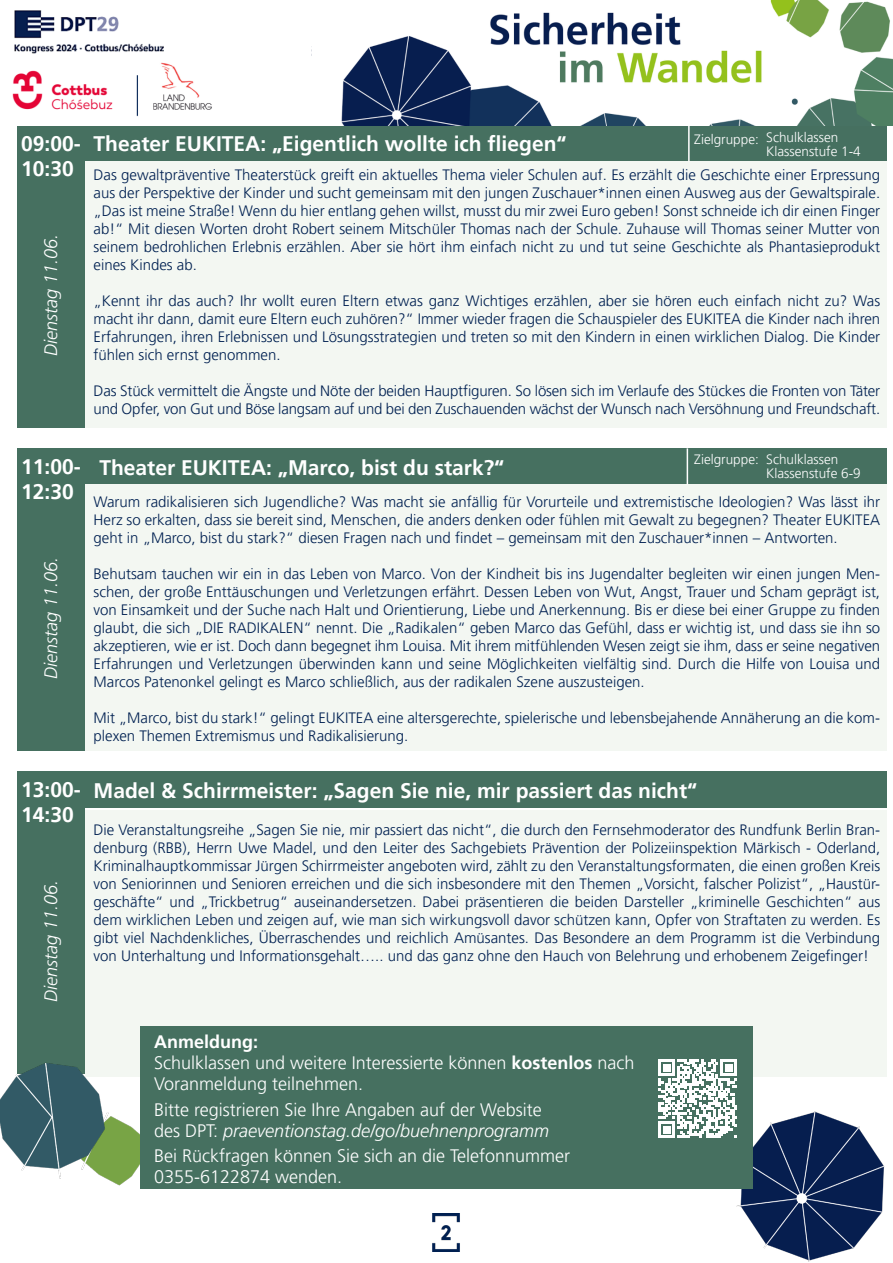
<style>
.page{position:relative;width:893px;height:1263px;background:#fff}
.page>*{position:absolute;margin:0;border:0;box-sizing:border-box;transform-origin:0 0}
.t1{font:700 21px "Frutiger LT Pro";color:#fff}
.t2{font:300 18px/21px "Frutiger LT Pro";color:#fff}
.t3{font:italic 300 18px "Frutiger LT Pro";color:#fff}
.t4{font:700 18px "Frutiger LT Pro";color:#fff}
.t5{font:300 15px/18px "Frutiger LT Pro";color:#002051;text-align:justify}
.t6{font:300 13.5px "Frutiger LT Pro";color:#fff}
.s1{font-weight:700}
.s2{font-style:italic}
</style>
<div class="page">
<div style="left:17px;top:125px;width:68px;height:303px;background:#467060"></div>
<div style="left:85px;top:771px;width:802px;height:37px;background:#467060"></div>
<div style="left:85px;top:448px;width:802px;height:37px;background:#467060"></div>
<div style="left:85px;top:125px;width:802px;height:36px;background:#467060"></div>
<div style="left:85px;top:810px;width:802px;height:266px;background:#f3f7f2"></div>
<div style="left:85px;top:485px;width:802px;height:266px;background:#f3f7f2"></div>
<div style="left:85px;top:161px;width:802px;height:267px;background:#f3f7f2"></div>
<img style="left:12px;top:0;width:881px;height:125px">
<img style="left:115px;top:1118px;width:25px;height:68px">
<img style="left:736px;top:1111px;width:149px;height:150px">
<div style="left:17px;top:448px;width:68px;height:303px;background:#467060"></div>
<div style="left:17px;top:771px;width:68px;height:303px;background:#467060"></div>
<img style="left:0;top:1063px;width:115px;height:120px">
<div style="left:140px;top:1026px;width:612px;height:163px;background:#467060"></div>
<svg style="left:658px;top:1059px;width:79px;height:79px"></svg>
<img style="left:432px;top:1213px;width:28px;height:38px">
<hr style="left:688px;top:125px;width:2px;height:36px;background:#fff">
<hr style="left:687px;top:448px;width:1px;height:37px;background:#fff">
<p class="t6" style="left:694px;top:131px;width:66px">Zielgruppe:</p>
<p class="t6" style="left:766px;top:129px;width:74px">Schulklassen</p>
<p class="t6" style="left:766px;top:143px;width:96px">Klassenstufe 1-4</p>
<p class="t1" style="left:21px;top:131px;width:61px">09:00-</p>
<p class="t1" style="left:94px;top:131px;width:475px">Theater EUKITEA: „Eigentlich wollte ich fliegen“</p>
<p class="t1" style="left:21px;top:156px;width:54px">10:30</p>
<p class="t5" style="left:94px;top:166px;width:788px">Das gewaltpräventive Theaterstück greift ein aktuelles Thema vieler Schulen auf. Es erzählt die Geschichte einer Erpressung aus der Perspektive der Kinder und sucht gemeinsam mit den jungen Zuschauer*innen einen Ausweg aus der Gewaltspirale.</p>
<p class="t5" style="left:94px;top:202px;width:788px">„Das ist meine Straße! Wenn du hier entlang gehen willst, musst du mir zwei Euro geben! Sonst schneide ich dir einen Finger ab!“ Mit diesen Worten droht Robert seinem Mitschüler Thomas nach der Schule. Zuhause will Thomas seiner Mutter von seinem bedrohlichen Erlebnis erzählen. Aber sie hört ihm einfach nicht zu und tut seine Geschichte als Phantasieprodukt eines Kindes ab.</p>
<p class="t5" style="left:94px;top:292px;width:788px">„Kennt ihr das auch? Ihr wollt euren Eltern etwas ganz Wichtiges erzählen, aber sie hören euch einfach nicht zu? Was macht ihr dann, damit eure Eltern euch zuhören?“ Immer wieder fragen die Schauspieler des EUKITEA die Kinder nach ihren Erfahrungen, ihren Erlebnissen und Lösungsstrategien und treten so mit den Kindern in einen wirklichen Dialog. Die Kinder fühlen sich ernst genommen.</p>
<p class="t5" style="left:94px;top:382px;width:788px">Das Stück vermittelt die Ängste und Nöte der beiden Hauptfiguren. So lösen sich im Verlaufe des Stückes die Fronten von Täter und Opfer, von Gut und Böse langsam auf und bei den Zuschauenden wächst der Wunsch nach Versöhnung und Freundschaft.</p>
<p class="t3" style="left:40px;top:356px;width:124px;rotate:-90deg">Dienstag 11.06.</p>
<p class="t1" style="left:21px;top:454px;width:61px">11:00-</p>
<p class="t1" style="left:21px;top:479px;width:54px">12:30</p>
<p class="t3" style="left:40px;top:679px;width:124px;rotate:-90deg">Dienstag 11.06.</p>
<p class="t1" style="left:99px;top:455px;width:406px">Theater EUKITEA: „Marco, bist du stark?“</p>
<p class="t6" style="left:694px;top:452px;width:66px">Zielgruppe:</p>
<p class="t6" style="left:766px;top:452px;width:74px">Schulklassen</p>
<p class="t6" style="left:766px;top:465px;width:96px">Klassenstufe 6-9</p>
<p class="t5" style="left:94px;top:493px;width:788px">Warum radikalisieren sich Jugendliche? Was macht sie anfällig für Vorurteile und extremistische Ideologien? Was lässt ihr Herz so erkalten, dass sie bereit sind, Menschen, die anders denken oder fühlen mit Gewalt zu begegnen? Theater EUKITEA geht in „Marco, bist du stark?“ diesen Fragen nach und findet – gemeinsam mit den Zuschauer*innen – Antworten.</p>
<p class="t5" style="left:94px;top:565px;width:788px">Behutsam tauchen wir ein in das Leben von Marco. Von der Kindheit bis ins Jugendalter begleiten wir einen jungen Men&shy;schen, der große Enttäuschungen und Verletzungen erfährt. Dessen Leben von Wut, Angst, Trauer und Scham geprägt ist, von Einsamkeit und der Suche nach Halt und Orientierung, Liebe und Anerkennung. Bis er diese bei einer Gruppe zu finden glaubt, die sich „DIE RADIKALEN“ nennt. Die „Radikalen“ geben Marco das Gefühl, dass er wichtig ist, und dass sie ihn so akzeptieren, wie er ist. Doch dann begegnet ihm Louisa. Mit ihrem mitfühlenden Wesen zeigt sie ihm, dass er seine negativen Erfahrungen und Verletzungen überwinden kann und seine Möglichkeiten vielfältig sind. Durch die Hilfe von Louisa und Marcos Patenonkel gelingt es Marco schließlich, aus der radikalen Szene auszusteigen.</p>
<p class="t5" style="left:94px;top:709px;width:788px">Mit „Marco, bist du stark!“ gelingt EUKITEA eine altersgerechte, spielerische und lebensbejahende Annäherung an die kom&shy;plexen Themen Extremismus und Radikalisierung.</p>
<p class="t1" style="left:21px;top:777px;width:61px">13:00-</p>
<p class="t1" style="left:21px;top:803px;width:54px">14:30</p>
<p class="t3" style="left:40px;top:1002px;width:124px;rotate:-90deg">Dienstag 11.06.</p>
<p class="t1" style="left:94px;top:778px;width:605px">Madel &amp; Schirrmeister: „Sagen Sie nie, mir passiert das nicht“</p>
<p class="t5" style="left:94px;top:820px;width:788px">Die Veranstaltungsreihe „Sagen Sie nie, mir passiert das nicht“, die durch den Fernsehmoderator des Rundfunk Berlin Bran&shy;denburg (RBB), Herrn Uwe Madel, und den Leiter des Sachgebiets Prävention der Polizeiinspektion Märkisch - Oderland, Kriminalhauptkommissar Jürgen Schirrmeister angeboten wird, zählt zu den Veranstaltungsformaten, die einen großen Kreis von Seniorinnen und Senioren erreichen und die sich insbesondere mit den Themen „Vorsicht, falscher Polizist“, „Haustür&shy;geschäfte“ und „Trickbetrug“ auseinandersetzen. Dabei präsentieren die beiden Darsteller „kriminelle Geschichten“ aus dem wirklichen Leben und zeigen auf, wie man sich wirkungsvoll davor schützen kann, Opfer von Straftaten zu werden. Es gibt viel Nachdenkliches, Überraschendes und reichlich Amüsantes. Das Besondere an dem Programm ist die Verbindung von Unterhaltung und Informationsgehalt….. und das ganz ohne den Hauch von Belehrung und erhobenem Zeigefinger!</p>
<p class="t4" style="left:154px;top:1031px;width:106px">Anmeldung:</p>
<p class="t2" style="left:154px;top:1053px;width:482px">Schulklassen und weitere Interessierte können <span class="s1">kostenlos</span> nach<br>Voranmeldung teilnehmen.</p>
<p class="t2" style="left:154px;top:1099px;width:397px">Bitte registrieren Sie Ihre Angaben auf der Website des DPT: <span class="s2">praeventionstag.de/go/buehnenprogramm</span></p>
<p class="t2" style="left:154px;top:1145px;width:418px">Bei Rückfragen können Sie sich an die Telefonnummer<br>0355-6122874 wenden.</p>
</div>
